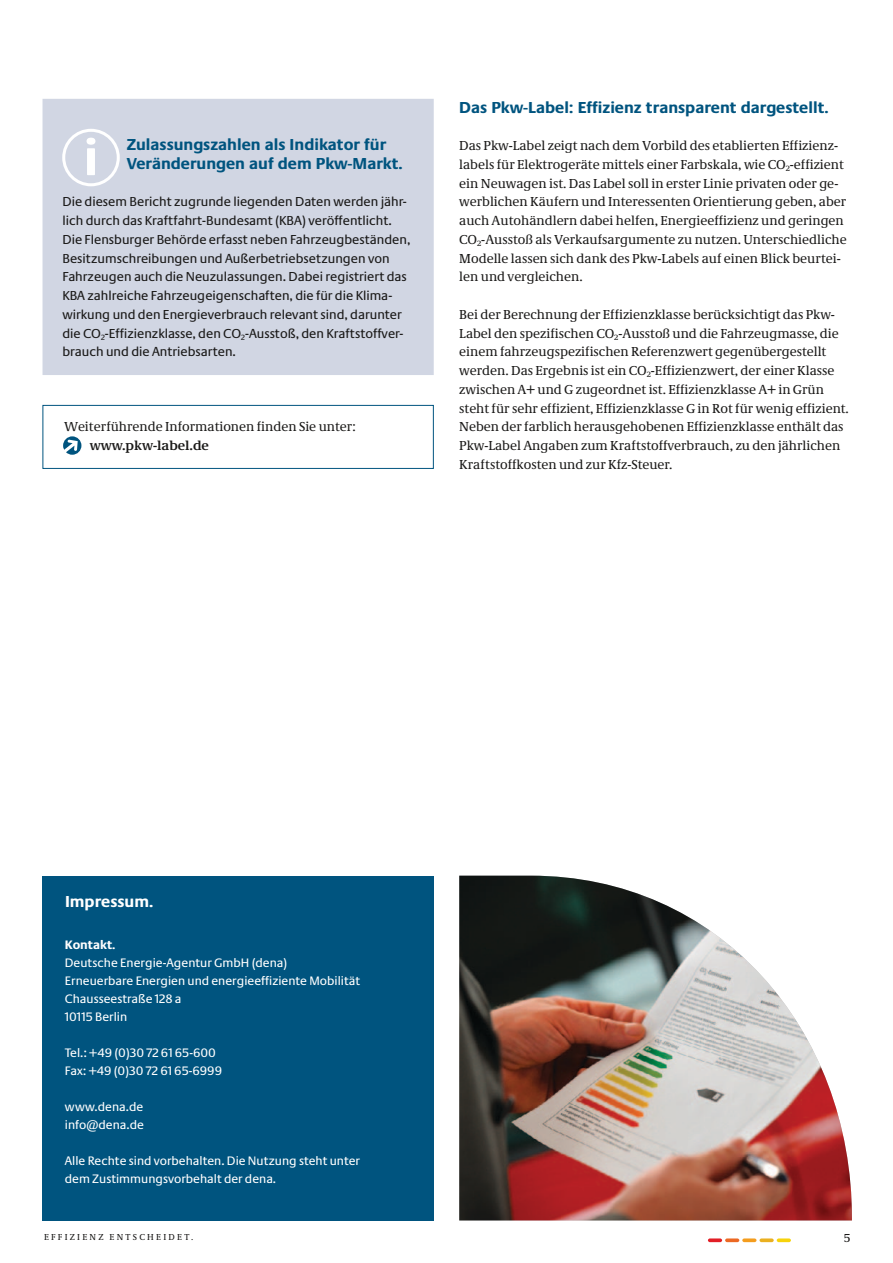
<style>
.page{position:relative;width:893px;height:1263px;background:#fff}
.page>*{position:absolute;margin:0;border:0;box-sizing:border-box;transform-origin:0 0}
.t1{font:700 52.95px "Neue Praxis";color:#fff}
.t2{font:700 16.5px/18.8px "Neue Praxis";color:#00547f}
.t3{font:700 16.5px "Neue Praxis";color:#fff}
.t4{font:13.5px/18.8px "Neue Demos";color:#1a1918}
.t5{font:13.5px/18.8px "Neue Praxis";color:#1a1918}
.t6{font:700 13.5px "Neue Demos";color:#1a1918}
.t7{font:12.75px/18px "Neue Praxis";color:#fff}
.t8{font:700 12.75px "Neue Praxis";color:#fff}
.t9{font:12px "Neue Demos";color:#1a1918}
.t10{font:9px "Neue Demos";color:#1a1918}
</style>
<div class="page">
<svg style="left:725px;top:1238px;width:14px;height:4px"></svg>
<svg style="left:708px;top:1238px;width:14px;height:4px"></svg>
<svg style="left:777px;top:1238px;width:14px;height:4px"></svg>
<svg style="left:759px;top:1238px;width:15px;height:4px"></svg>
<svg style="left:742px;top:1238px;width:14px;height:4px"></svg>
<div style="left:43px;top:876px;width:391px;height:344px;background:#00547f"></div>
<img style="left:459px;top:876px;width:393px;height:344px">
<div style="left:43px;top:99px;width:391px;height:276px;background:#d1d6e3"></div>
<svg style="left:62px;top:129px;width:58px;height:57px"></svg>
<div style="left:43px;top:405px;width:391px;height:64px;border:1px solid #00547f"></div>
<svg style="left:63px;top:436px;width:18px;height:19px"></svg>
<svg style="left:64px;top:440px;width:14px;height:12px"></svg>
<h1 class="t1" style="left:84px;top:125px;width:16px">i</h1>
<p class="t2" style="left:127px;top:135px;width:277px">Zulassungszahlen als Indikator für<br>Veränderungen auf dem Pkw-Markt.</p>
<p class="t5" style="left:62px;top:192px;width:350px">Die diesem Bericht zugrunde liegenden Daten werden jähr&shy;lich durch das Kraftfahrt-Bundesamt (KBA) veröffentlicht.<br>Die Flensburger Behörde erfasst neben Fahrzeugbeständen, Besitzumschreibungen und Außerbetriebsetzungen von Fahrzeugen auch die Neuzulassungen. Dabei registriert das KBA zahlreiche Fahrzeugeigenschaften, die für die Klima&shy;wirkung und den Energieverbrauch relevant sind, darunter die CO<sub>2</sub>-Effizienzklasse, den CO<sub>2</sub>-Ausstoß, den Kraftstoffver&shy;brauch und die Antriebsarten.</p>
<p class="t4" style="left:64px;top:417px;width:293px">Weiterführende Informationen finden Sie unter:</p>
<p class="t6" style="left:90px;top:437px;width:121px">www.pkw-label.de</p>
<p class="t2" style="left:459px;top:97px;width:371px">Das Pkw-Label: Effizienz transparent dargestellt.</p>
<p class="t4" style="left:459px;top:136px;width:389px">Das Pkw-Label zeigt nach dem Vorbild des etablierten Effizienz-- labels für Elektrogeräte mittels einer Farbskala, wie CO<sub>2</sub>-effizient ein Neuwagen ist. Das Label soll in erster Linie privaten oder ge&shy;werblichen Käufern und Interessenten Orientierung geben, aber auch Autohändlern dabei helfen, Energieeffizienz und geringen CO<sub>2</sub>-Ausstoß als Verkaufsargumente zu nutzen. Unterschiedliche Modelle lassen sich dank des Pkw-Labels auf einen Blick beurtei&shy;len und vergleichen.</p>
<p class="t4" style="left:459px;top:305px;width:391px">Bei der Berechnung der Effizienzklasse berücksichtigt das Pkw-Label den spezifischen CO<sub>2</sub>-Ausstoß und die Fahrzeugmasse, die einem fahrzeugspezifischen Referenzwert gegenübergestellt werden. Das Ergebnis ist ein CO<sub>2</sub>-Effizienzwert, der einer Klasse zwischen A+ und G zugeordnet ist. Effizienzklasse A+ in Grün steht für sehr effizient, Effizienzklasse G in Rot für wenig effizient.<br>Neben der farblich herausgehobenen Effizienzklasse enthält das Pkw-Label Angaben zum Kraftstoffverbrauch, zu den jährlichen Kraftstoffkosten und zur Kfz-Steuer.</p>
<p class="t3" style="left:65px;top:891px;width:90px">Impressum.</p>
<p class="t8" style="left:65px;top:937px;width:52px">Kontakt.</p>
<p class="t7" style="left:65px;top:953px;width:297px">Deutsche Energie-Agentur GmbH (dena)<br>Erneuerbare Energien und energieeffiziente Mobilität<br>Chausseestraße 128 a<br>10115 Berlin</p>
<p class="t7" style="left:65px;top:1043px;width:159px">Tel.: +49 (0)30 72 61 65-600<br>Fax: +49 (0)30 72 61 65-6999</p>
<p class="t7" style="left:65px;top:1097px;width:81px">www.dena.de info@dena.de</p>
<p class="t7" style="left:65px;top:1151px;width:297px">Alle Rechte sind vorbehalten. Die Nutzung steht unter dem Zustimmungsvorbehalt der dena.</p>
<p class="t10" style="left:44px;top:1231px;width:14px">Effi</p>
<p class="t10" style="left:70px;top:1231px;width:15px">zien</p>
<p class="t10" style="left:98px;top:1231px;width:20px">z ent</p>
<p class="t10" style="left:133px;top:1231px;width:31px">sc heidet</p>
<p class="t10" style="left:191px;top:1231px;width:4px">.</p>
<p class="t9" style="left:844px;top:1230px;width:8px">5</p>
</div>
